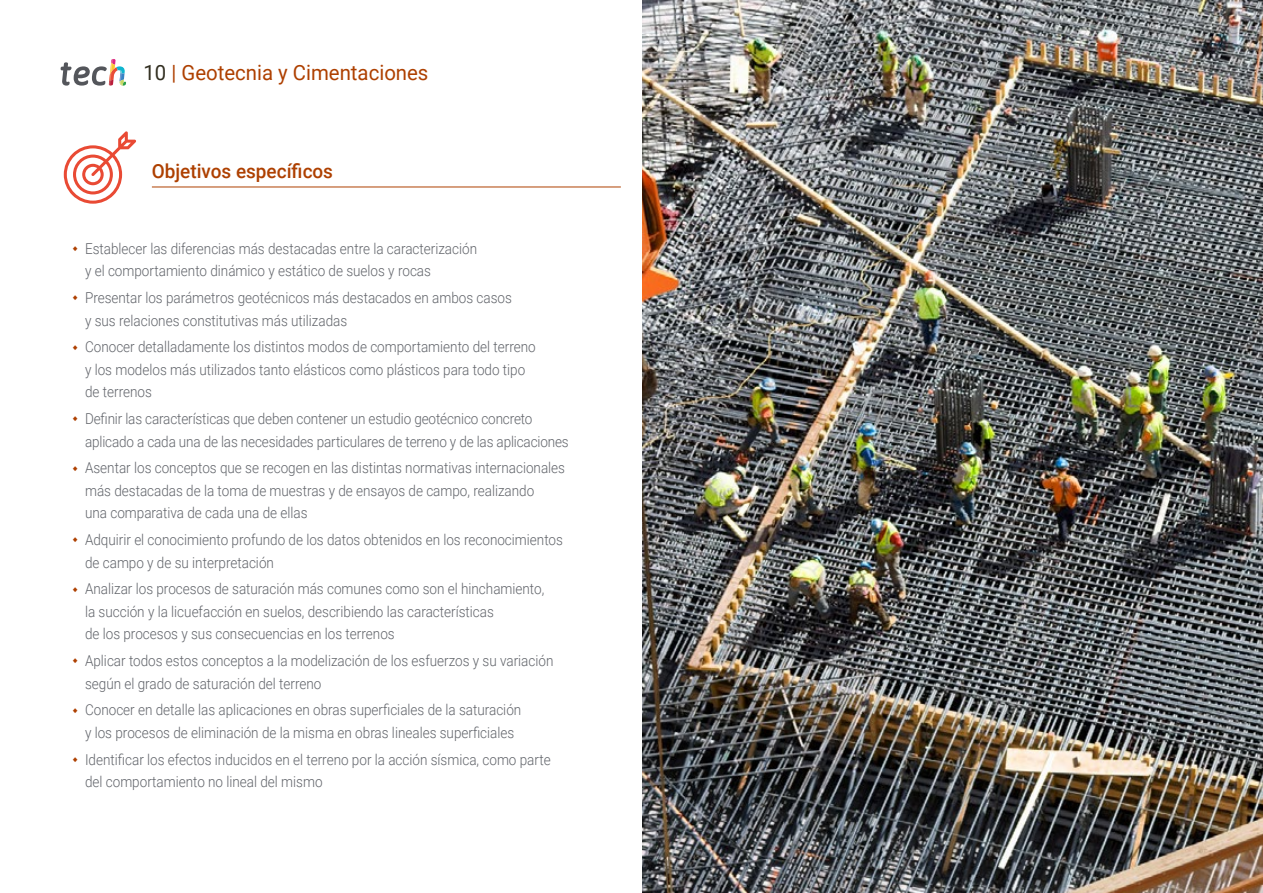
<style>
.page{position:relative;width:1263px;height:893px;background:#fff}
.page>*{position:absolute;margin:0;border:0;box-sizing:border-box;transform-origin:0 0}
.t1{font:21px "Roboto";color:#ae4000}
.t2{font:500 19.5px "Roboto";color:#ae4000}
.t3{font:300 15px/22.5px "Roboto";color:#61646a;scale:.9 1}
.s1{color:#312e20}
</style>
<div class="page">
<img style="left:642px;top:0;width:621px;height:893px">
<hr style="left:152px;top:187px;width:469px;height:1px;background:#ae4000">
<svg style="left:64px;top:131px;width:72px;height:73px"></svg>
<svg style="left:61px;top:59px;width:65px;height:27px"></svg>
<h1 class="t1" style="left:144px;top:57px;width:286px"><span class="s1">10</span> | Geotecnia y Cimentaciones</h1>
<h2 class="t2" style="left:152px;top:158px;width:183px">Objetivos específicos</h2>
<p class="t3" style="left:85px;top:237px;width:437px">Establecer las diferencias más destacadas entre la caracterización y el comportamiento dinámico y estático de suelos y rocas</p>
<p class="t3" style="left:85px;top:286px;width:476px">Presentar los parámetros geotécnicos más destacados en ambos casos y sus relaciones constitutivas más utilizadas</p>
<p class="t3" style="left:85px;top:335px;width:502px">Conocer detalladamente los distintos modos de comportamiento del terreno y los modelos más utilizados tanto elásticos como plásticos para todo tipo de terrenos</p>
<p class="t3" style="left:85px;top:407px;width:539px">Definir las características que deben contener un estudio geotécnico concreto aplicado a cada una de las necesidades particulares de terreno y de las aplicaciones</p>
<p class="t3" style="left:85px;top:456px;width:535px">Asentar los conceptos que se recogen en las distintas normativas internacionales más destacadas de la toma de muestras y de ensayos de campo, realizando<br>una comparativa de cada una de ellas</p>
<p class="t3" style="left:85px;top:528px;width:532px">Adquirir el conocimiento profundo de los datos obtenidos en los reconocimientos de campo y de su interpretación</p>
<p class="t3" style="left:85px;top:577px;width:512px">Analizar los procesos de saturación más comunes como son el hinchamiento, la succión y la licuefacción en suelos, describiendo las características<br>de los procesos y sus consecuencias en los terrenos</p>
<p class="t3" style="left:85px;top:649px;width:522px">Aplicar todos estos conceptos a la modelización de los esfuerzos y su variación según el grado de saturación del terreno</p>
<p class="t3" style="left:85px;top:698px;width:486px">Conocer en detalle las aplicaciones en obras superficiales de la saturación y los procesos de eliminación de la misma en obras lineales superficiales</p>
<p class="t3" style="left:85px;top:747px;width:519px">Identificar los efectos inducidos en el terreno por la acción sísmica, como parte del comportamiento no lineal del mismo</p>
</div>
